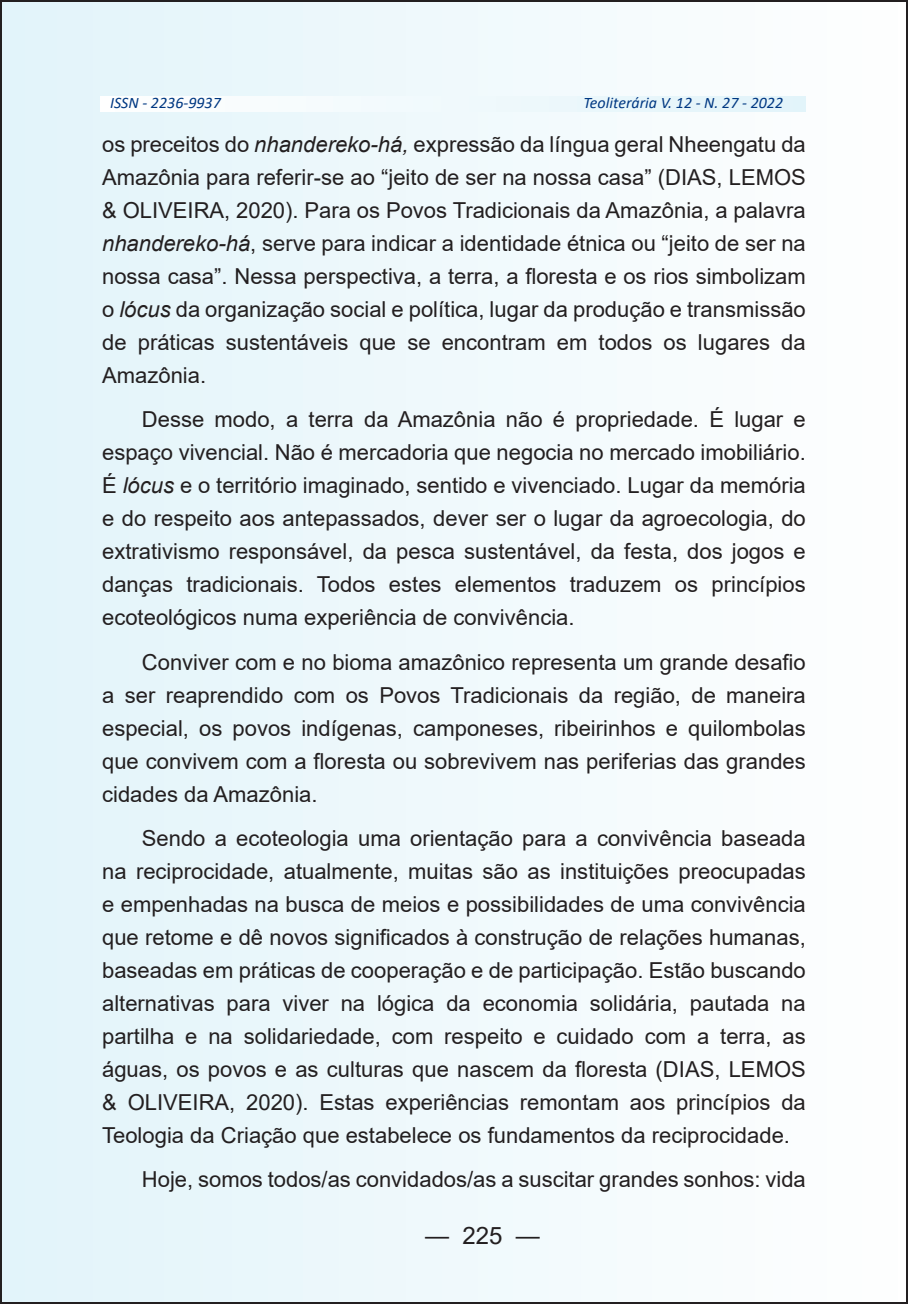
<style>
.page{position:relative;width:908px;height:1304px;background:#fff}
.page>*{position:absolute;margin:0;border:0;box-sizing:border-box;transform-origin:0 0}
.t1{font:24px "Arial";color:#231f20}
.t2{font:22px/33px "Arial";color:#231f20;text-align:justify}
.t3{font:italic 16px "Calibri";color:#003882}
.s1{font-style:italic}
</style>
<div class="page">
<div style="left:1px;top:1px;width:905px;height:1302px;background:linear-gradient(to right,#e2f4fa,#fefefe)"></div>
<svg style="left:100px;top:96px;width:705px;height:15px"></svg>
<p class="t3" style="left:110px;top:92px;width:112px">ISSN - 2236-9937</p>
<p class="t3" style="left:583px;top:92px;width:201px">Teoliterária V. 12 - N. 27 - 2022</p>
<p class="t2" style="left:102px;top:128px;width:705px">os preceitos do <span class="s1">nhandereko-há,</span> expressão da língua geral Nheengatu da Amazônia para referir-se ao “jeito de ser na nossa casa” (DIAS, LEMOS &amp; OLIVEIRA, 2020). Para os Povos Tradicionais da Amazônia, a palavra <span class="s1">nhandereko-há</span>, serve para indicar a identidade étnica ou “jeito de ser na nossa casa”. Nessa perspectiva, a terra, a floresta e os rios simbolizam o <span class="s1">lócus</span> da organização social e política, lugar da produção e transmissão de práticas sustentáveis que se encontram em todos os lugares da Amazônia.</p>
<p class="t2" style="left:102px;top:403px;width:705px;text-indent:40px">Desse modo, a terra da Amazônia não é propriedade. É lugar e espaço vivencial. Não é mercadoria que negocia no mercado imobiliário.<br>É <span class="s1">lócus</span> e o território imaginado, sentido e vivenciado. Lugar da memória e do respeito aos antepassados, dever ser o lugar da agroecologia, do extrativismo responsável, da pesca sustentável, da festa, dos jogos e danças tradicionais. Todos estes elementos traduzem os princípios ecoteológicos numa experiência de convivência.</p>
<p class="t2" style="left:102px;top:645px;width:704px;text-indent:40px">Conviver com e no bioma amazônico representa um grande desafio a ser reaprendido com os Povos Tradicionais da região, de maneira especial, os povos indígenas, camponeses, ribeirinhos e quilombolas que convivem com a floresta ou sobrevivem nas periferias das grandes cidades da Amazônia.</p>
<p class="t2" style="left:102px;top:822px;width:704px;text-indent:40px">Sendo a ecoteologia uma orientação para a convivência baseada na reciprocidade, atualmente, muitas são as instituições preocupadas e empenhadas na busca de meios e possibilidades de uma convivência que retome e dê novos significados à construção de relações humanas, baseadas em práticas de cooperação e de participação. Estão buscando alternativas para viver na lógica da economia solidária, pautada na partilha e na solidariedade, com respeito e cuidado com a terra, as águas, os povos e as culturas que nascem da floresta (DIAS, LEMOS &amp; OLIVEIRA, 2020). Estas experiências remontam aos princípios da Teologia da Criação que estabelece os fundamentos da reciprocidade.</p>
<p class="t2" style="left:142px;top:1163px;width:665px">Hoje, somos todos/as convidados/as a suscitar grandes sonhos: vida</p>
<p class="t1" style="left:425px;top:1218px;width:116px">— 225 —</p>
</div>
